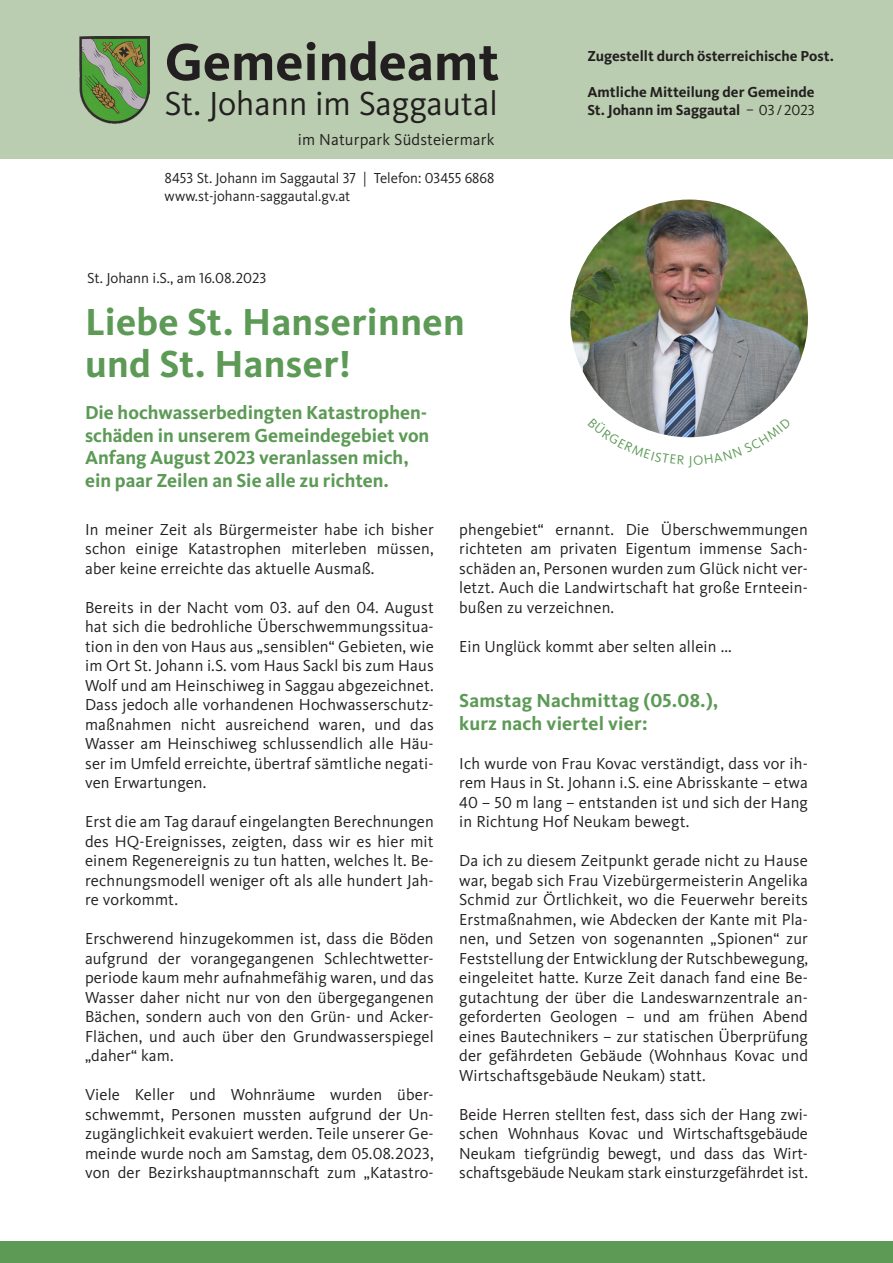
<style>
.page{position:relative;width:893px;height:1263px;background:#fff}
.page>*{position:absolute;margin:0;border:0;box-sizing:border-box;transform-origin:0 0}
.t1{font:700 54px "Kievit Pro";color:#231f20}
.t2{font:700 39px/42px "Kievit Pro";letter-spacing:.01em;color:#5c9a56}
.t3{font:34.5px "Kievit Pro";color:#231f20}
.t4{font:700 19.5px/22.5px "Kievit Pro";color:#5c9a56}
.t5{font:16.5px/19.5px "Kievit Pro";letter-spacing:.01em;color:#231f20;text-align:justify}
.t6{font:15px/18px "Kievit Pro";color:#231f20}
.t7{font:700 15px/18px "Kievit Pro";color:#231f20}
.s1{font-weight:400}
</style>
<div class="page">
<div style="left:0;top:0;width:893px;height:158px;background:#bacdb0"></div>
<img style="left:79px;top:36px;width:71px;height:88px">
<img style="left:570px;top:200px;width:238px;height:237px;border-radius:119px">
<div style="left:0;top:1242px;width:893px;height:21px;background:#5c9a56"></div>
<svg style="left:623px;top:417px;width:132px;height:21px"></svg>
<h1 class="t1" style="left:165px;top:30px;width:336px">Gemeindeamt</h1>
<h3 class="t3" style="left:165px;top:83px;width:334px">St. Johann im Saggautal</h3>
<p class="t5" style="left:298px;top:129px;width:198px">im Naturpark Südsteiermark</p>
<p class="t6" style="left:165px;top:169px;width:331px">8453 St. Johann im Saggautal 37 | Telefon: 03455 6868 www.st-johann-saggautal.gv.at</p>
<p class="t6" style="left:87px;top:269px;width:181px">St. Johann i.S., am 16.08.2023</p>
<p class="t7" style="left:587px;top:47px;width:248px">Zugestellt durch österreichische Post.</p>
<p class="t7" style="left:587px;top:83px;width:229px">Amtliche Mitteilung der Gemeinde<br>St. Johann im Saggautal <span class="s1">– 03 /2023</span></p>
<h2 class="t2" style="left:85px;top:300px;width:381px">Liebe St. Hanserinnen und St. Hanser!</h2>
<p class="t4" style="left:85px;top:401px;width:346px">Die hochwasserbedingten Katastrophen&shy;schäden in unserem Gemeindegebiet von Anfang August 2023 veranlassen mich, ein paar Zeilen an Sie alle zu richten.</p>
<p class="t5" style="left:85px;top:519px;width:350px">In meiner Zeit als Bürgermeister habe ich bisher schon einige Katastrophen miterleben müssen, aber keine erreichte das aktuelle Ausmaß.</p>
<p class="t5" style="left:85px;top:597px;width:350px">Bereits in der Nacht vom 03. auf den 04. August hat sich die bedrohliche Überschwemmungssitua&shy;tion in den von Haus aus „sensiblen“ Gebieten, wie im Ort St. Johann i.S. vom Haus Sackl bis zum Haus Wolf und am Heinschiweg in Saggau abgezeichnet.<br>Dass jedoch alle vorhandenen Hochwasserschutz&shy;maßnahmen nicht ausreichend waren, und das Wasser am Heinschiweg schlussendlich alle Häu&shy;ser im Umfeld erreichte, übertraf sämtliche negati&shy;ven Erwartungen.</p>
<p class="t5" style="left:85px;top:812px;width:350px">Erst die am Tag darauf eingelangten Berechnungen des HQ-Ereignisses, zeigten, dass wir es hier mit einem Regenereignis zu tun hatten, welches lt. Be&shy;rechnungsmodell weniger oft als alle hundert Jah&shy;re vorkommt.</p>
<p class="t5" style="left:85px;top:929px;width:350px">Erschwerend hinzugekommen ist, dass die Böden aufgrund der vorangegangenen Schlechtwetter&shy;periode kaum mehr aufnahmefähig waren, und das Wasser daher nicht nur von den übergegangenen Bächen, sondern auch von den Grün- und Acker-Flächen, und auch über den Grundwasserspiegel „daher“ kam.</p>
<p class="t5" style="left:85px;top:1085px;width:350px">Viele Keller und Wohnräume wurden über&shy;schwemmt, Personen mussten aufgrund der Un&shy;zugänglichkeit evakuiert werden. Teile unserer Ge&shy;meinde wurde noch am Samstag, dem 05.08.2023, von der Bezirkshauptmannschaft zum „Katastro-</p>
<p class="t5" style="left:459px;top:519px;width:350px">phengebiet“ ernannt. Die Überschwemmungen richteten am privaten Eigentum immense Sach&shy;schäden an, Personen wurden zum Glück nicht ver&shy;letzt. Auch die Landwirtschaft hat große Ernteein&shy;bußen zu verzeichnen.</p>
<p class="t5" style="left:459px;top:636px;width:274px">Ein Unglück kommt aber selten allein ...</p>
<p class="t4" style="left:459px;top:689px;width:261px">Samstag Nachmittag (05.08.), kurz nach viertel vier:</p>
<p class="t5" style="left:459px;top:753px;width:350px">Ich wurde von Frau Kovac verständigt, dass vor ih&shy;rem Haus in St. Johann i.S. eine Abrisskante – etwa 40 – 50 m lang – entstanden ist und sich der Hang in Richtung Hof Neukam bewegt.</p>
<p class="t5" style="left:459px;top:851px;width:350px">Da ich zu diesem Zeitpunkt gerade nicht zu Hause war, begab sich Frau Vizebürgermeisterin Angelika Schmid zur Örtlichkeit, wo die Feuerwehr bereits Erstmaßnahmen, wie Abdecken der Kante mit Pla&shy;nen, und Setzen von sogenannten „Spionen“ zur Feststellung der Entwicklung der Rutschbewegung, eingeleitet hatte. Kurze Zeit danach fand eine Be&shy;gutachtung der über die Landeswarnzentrale an&shy;geforderten Geologen – und am frühen Abend eines Bautechnikers – zur statischen Überprüfung der gefährdeten Gebäude (Wohnhaus Kovac und Wirtschaftsgebäude Neukam) statt.</p>
<p class="t5" style="left:459px;top:1104px;width:350px">Beide Herren stellten fest, dass sich der Hang zwi&shy;schen Wohnhaus Kovac und Wirtschaftsgebäude Neukam tiefgründig bewegt, und dass das Wirt&shy;schaftsgebäude Neukam stark einsturzgefährdet ist.</p>
</div>
